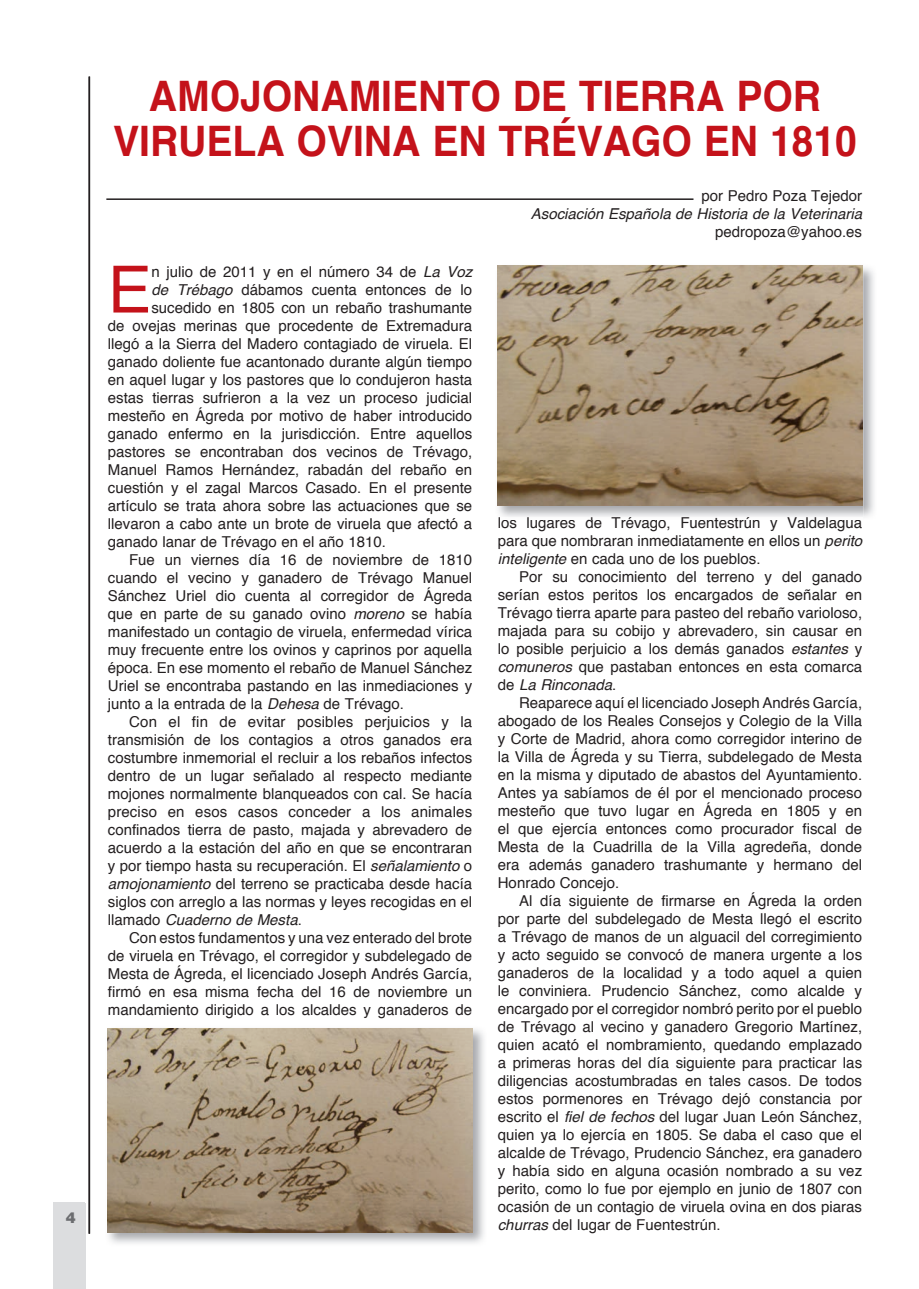
<style>
.page{position:relative;width:919px;height:1289px;background:#fff}
.page>*{position:absolute;margin:0;border:0;box-sizing:border-box;transform-origin:0 0}
.t1{font:65.25px "Helvetica";color:#c4121a}
.t2{font:700 42px/45px "Helvetica";color:#c4121a;text-align:center;scale:.93 1}
.t3{font:15px/18px "Helvetica";color:#231f20;text-align:justify}
.t4{font:italic 15px "Helvetica";color:#231f20}
.t5{font:900 15px "Helvetica LT Std";color:#231f20}
.s1{color:#6c6d70}
.s2{font-style:italic}
.s3{font-style:normal}
</style>
<div class="page">
<div style="left:53px;top:1202px;width:31px;height:86px;background:#dcdddf"></div>
<div style="left:54px;top:1203px;width:31px;height:85px;background:#dcdddf"></div>
<hr style="left:89px;top:77px;width:1px;height:1156px;background:#231f20">
<hr style="left:106px;top:198px;width:587px;height:2px;background:#231f20">
<img style="left:107px;top:1027px;width:379px;height:206px">
<img style="left:108px;top:1028px;width:364px;height:204px">
<img style="left:863px;top:267px;width:11px;height:250px">
<img style="left:497px;top:265px;width:366px;height:252px">
<img style="left:497px;top:266px;width:365px;height:239px">
<p class="t5" style="left:64px;top:1206px;width:13px">4<span class="s1">4</span></p>
<h2 class="t2" style="left:113px;top:77px;width:801px">AMOJONAMIENTO DE TIERRA POR<br>VIRUELA OVINA EN TRÉVAGO EN 1810</h2>
<p class="t3" style="left:701px;top:188px;width:162px">por Pedro Poza Tejedor</p>
<p class="t4" style="left:531px;top:207px;width:332px">Asociación Española de Historia de la Veterinaria</p>
<p class="t3" style="left:715px;top:224px;width:148px">pedropoza@yahoo.es</p>
<h1 class="t1" style="left:108px;top:262px;width:45px">E</h1>
<p class="t3" style="left:151px;top:263px;width:322px">n julio de 2011 y en el número 34 de <span class="s2">La Voz</span></p>
<p class="t3" style="left:151px;top:281px;width:322px"><span class="s2">de Trébago</span> dábamos cuenta entonces de lo</p>
<p class="t3" style="left:151px;top:299px;width:322px">sucedido en 1805 con un rebaño trashumante</p>
<p class="t3" style="left:108px;top:317px;width:366px">de ovejas merinas que procedente de Extremadura</p>
<p class="t3" style="left:108px;top:335px;width:366px">llegó a la Sierra del Madero contagiado de viruela. El</p>
<p class="t3" style="left:108px;top:353px;width:366px">ganado doliente fue acantonado durante algún tiempo</p>
<p class="t3" style="left:108px;top:371px;width:366px">en aquel lugar y los pastores que lo condujeron hasta</p>
<p class="t3" style="left:108px;top:389px;width:366px">estas tierras sufrieron a la vez un proceso judicial</p>
<p class="t3" style="left:108px;top:407px;width:366px">mesteño en Ágreda por motivo de haber introducido</p>
<p class="t3" style="left:108px;top:425px;width:366px">ganado enfermo en la jurisdicción. Entre aquellos</p>
<p class="t3" style="left:108px;top:443px;width:366px">pastores se encontraban dos vecinos de Trévago,</p>
<p class="t3" style="left:108px;top:461px;width:366px">Manuel Ramos Hernández, rabadán del rebaño en</p>
<p class="t3" style="left:108px;top:479px;width:366px">cuestión y el zagal Marcos Casado. En el presente</p>
<p class="t3" style="left:108px;top:497px;width:366px">artículo se trata ahora sobre las actuaciones que se</p>
<p class="t3" style="left:108px;top:515px;width:366px">llevaron a cabo ante un brote de viruela que afectó a</p>
<p class="t3" style="left:108px;top:533px;width:280px">ganado lanar de Trévago en el año 1810.</p>
<p class="t3" style="left:129px;top:551px;width:344px">Fue un viernes día 16 de noviembre de 1810</p>
<p class="t3" style="left:108px;top:569px;width:366px">cuando el vecino y ganadero de Trévago Manuel</p>
<p class="t3" style="left:108px;top:587px;width:366px">Sánchez Uriel dio cuenta al corregidor de Ágreda</p>
<p class="t3" style="left:108px;top:605px;width:366px">que en parte de su ganado ovino <span class="s2">moreno</span> se había</p>
<p class="t3" style="left:108px;top:623px;width:366px">manifestado un contagio de viruela, enfermedad vírica</p>
<p class="t3" style="left:108px;top:641px;width:366px">muy frecuente entre los ovinos y caprinos por aquella</p>
<p class="t3" style="left:108px;top:659px;width:366px">época. En ese momento el rebaño de Manuel Sánchez</p>
<p class="t3" style="left:108px;top:677px;width:366px">Uriel se encontraba pastando en las inmediaciones y</p>
<p class="t3" style="left:108px;top:695px;width:298px">junto a la entrada de la <span class="s2">Dehesa</span> de Trévago.</p>
<p class="t3" style="left:129px;top:713px;width:344px">Con el fin de evitar posibles perjuicios y la</p>
<p class="t3" style="left:108px;top:731px;width:366px">transmisión de los contagios a otros ganados era</p>
<p class="t3" style="left:108px;top:749px;width:366px">costumbre inmemorial el recluir a los rebaños infectos</p>
<p class="t3" style="left:108px;top:767px;width:366px">dentro de un lugar señalado al respecto mediante</p>
<p class="t3" style="left:108px;top:785px;width:366px">mojones normalmente blanqueados con cal. Se hacía</p>
<p class="t3" style="left:108px;top:803px;width:366px">preciso en esos casos conceder a los animales</p>
<p class="t3" style="left:108px;top:821px;width:366px">confinados tierra de pasto, majada y abrevadero de</p>
<p class="t3" style="left:108px;top:839px;width:366px">acuerdo a la estación del año en que se encontraran</p>
<p class="t3" style="left:108px;top:857px;width:366px">y por tiempo hasta su recuperación. El <span class="s2">señalamiento</span> o</p>
<p class="t3" style="left:108px;top:875px;width:366px"><span class="s2">amojonamiento</span> del terreno se practicaba desde hacía</p>
<p class="t3" style="left:108px;top:893px;width:366px">siglos con arreglo a las normas y leyes recogidas en el</p>
<p class="t4" style="left:108px;top:913px;width:195px"><span class="s3">llamado</span> Cuaderno de Mesta<span class="s3">.</span></p>
<p class="t3" style="left:129px;top:929px;width:344px">Con estos fundamentos y una vez enterado del brote</p>
<p class="t3" style="left:108px;top:947px;width:366px">de viruela en Trévago, el corregidor y subdelegado de</p>
<p class="t3" style="left:108px;top:965px;width:366px">Mesta de Ágreda, el licenciado Joseph Andrés García,</p>
<p class="t3" style="left:108px;top:983px;width:366px">firmó en esa misma fecha del 16 de noviembre un</p>
<p class="t3" style="left:108px;top:1001px;width:366px">mandamiento dirigido a los alcaldes y ganaderos de</p>
<p class="t3" style="left:526px;top:515px;width:5px">l</p>
<p class="t3" style="left:585px;top:515px;width:50px">d Té</p>
<p class="t3" style="left:680px;top:515px;width:11px">F</p>
<p class="t3" style="left:714px;top:515px;width:39px">t tú</p>
<p class="t3" style="left:787px;top:515px;width:43px">Vldl</p>
<p class="t3" style="left:497px;top:515px;width:281px">los ugares e r vago, uen es r n y</p>
<p class="t3" style="left:498px;top:515px;width:366px;text-indent:299px">a e agua para que nombraran inmediatamente en ellos un <span class="s2">perito inteligente</span> en cada uno de los pueblos.</p>
<p class="t3" style="left:498px;top:569px;width:366px;text-indent:21px">Por su conocimiento del terreno y del ganado serían estos peritos los encargados de señalar en Trévago tierra aparte para pasteo del rebaño varioloso, majada para su cobijo y abrevadero, sin causar en lo posible perjuicio a los demás ganados <span class="s2">estantes</span> y <span class="s2">comuneros</span> que pastaban entonces en esta comarca de <span class="s2">La Rinconada</span>.</p>
<p class="t3" style="left:498px;top:695px;width:366px;text-indent:21px">Reaparece aquí el licenciado Joseph Andrés García, abogado de los Reales Consejos y Colegio de la Villa y Corte de Madrid, ahora como corregidor interino de la Villa de Ágreda y su Tierra, subdelegado de Mesta en la misma y diputado de abastos del Ayuntamiento.<br>Antes ya sabíamos de él por el mencionado proceso mesteño que tuvo lugar en Ágreda en 1805 y en el que ejercía entonces como procurador fiscal de Mesta de la Cuadrilla de la Villa agredeña, donde era además ganadero trashumante y hermano del Honrado Concejo.</p>
<p class="t3" style="left:498px;top:893px;width:366px;text-indent:21px">Al día siguiente de firmarse en Ágreda la orden por parte del subdelegado de Mesta llegó el escrito a Trévago de manos de un alguacil del corregimiento y acto seguido se convocó de manera urgente a los ganaderos de la localidad y a todo aquel a quien le conviniera. Prudencio Sánchez, como alcalde y encargado por el corregidor nombró perito por el pueblo de Trévago al vecino y ganadero Gregorio Martínez, quien acató el nombramiento, quedando emplazado a primeras horas del día siguiente para practicar las diligencias acostumbradas en tales casos. De todos estos pormenores en Trévago dejó constancia por escrito el <span class="s2">fiel de fechos</span> del lugar Juan León Sánchez, quien ya lo ejercía en 1805. Se daba el caso que el alcalde de Trévago, Prudencio Sánchez, era ganadero y había sido en alguna ocasión nombrado a su vez perito, como lo fue por ejemplo en junio de 1807 con ocasión de un contagio de viruela ovina en dos piaras <span class="s2">churras</span> del lugar de Fuentestrún.</p>
</div>
